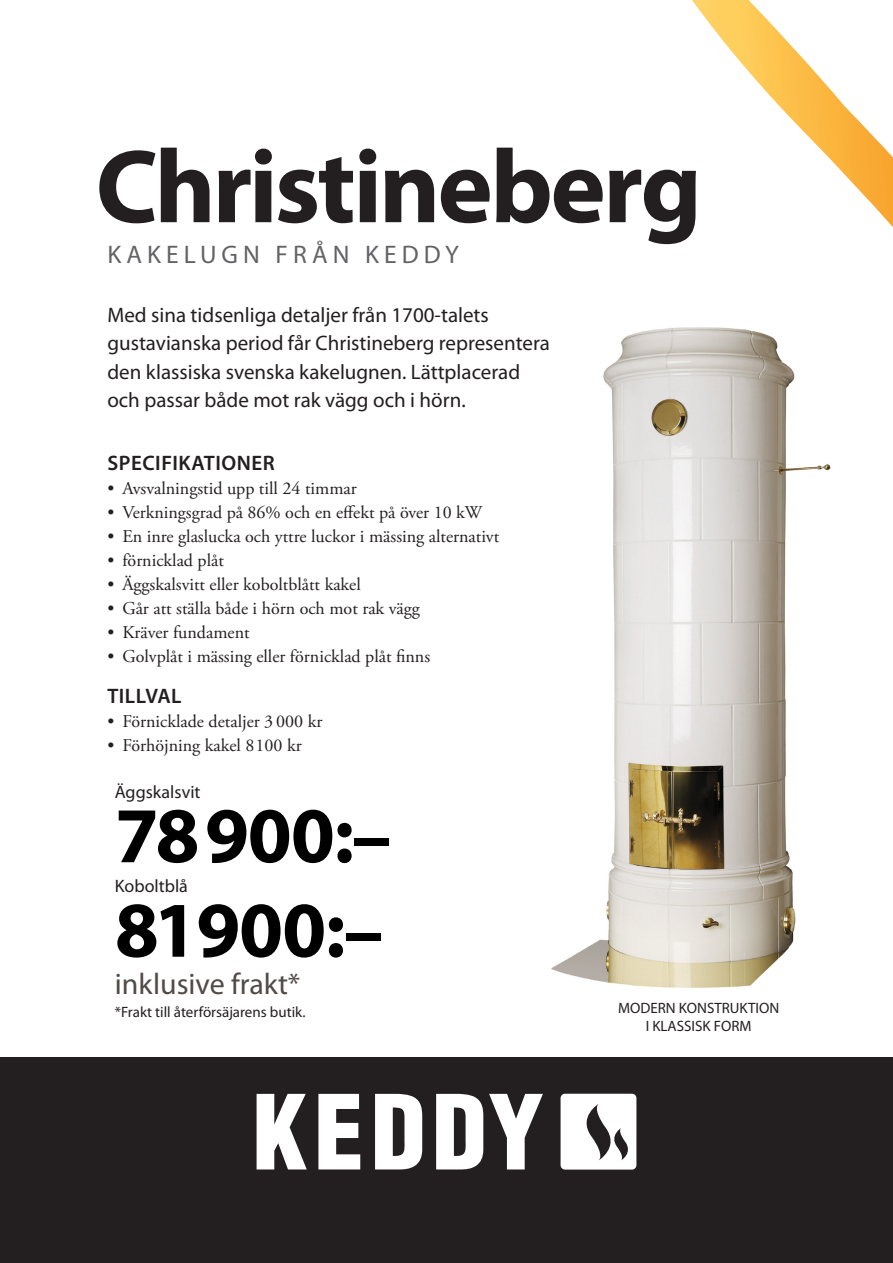
<style>
.page{position:relative;width:893px;height:1263px;background:#fff}
.page>*{position:absolute;margin:0;border:0;box-sizing:border-box;transform-origin:0 0}
.t1{font:700 105px "Myriad Pro";letter-spacing:-.03em;color:#231f20}
.t2{font:700 79.5px "Myriad Pro";letter-spacing:-.02em;color:#000}
.t3{font:30px "Myriad Pro";color:#524a47}
.t4{font:25.5px "Myriad Pro";letter-spacing:.2em;color:#636366}
.t5{font:21px/28.5px "Myriad Pro";color:#231f20}
.t6{font:600 21px "Myriad Pro";letter-spacing:.025em;color:#231f20}
.t7{font:18px "Adobe Garamond Pro";color:#231f20}
.t8{font:18px "Myriad Pro";color:#231f20}
.t9{font:15px "Myriad Pro";color:#231f20}
</style>
<div class="page">
<svg style="left:692px;top:0;width:201px;height:227px"></svg>
<div style="left:0;top:1058px;width:893px;height:205px;background:#231f20"></div>
<img style="left:551px;top:327px;width:280px;height:661px">
<svg style="left:257px;top:1094px;width:50px;height:75px"></svg>
<svg style="left:318px;top:1094px;width:42px;height:75px"></svg>
<svg style="left:375px;top:1094px;width:47px;height:75px"></svg>
<svg style="left:436px;top:1094px;width:47px;height:75px"></svg>
<svg style="left:489px;top:1094px;width:54px;height:75px"></svg>
<svg style="left:560px;top:1094px;width:77px;height:76px;background:#d9d9d9"></svg>
<p class="t1" style="left:96px;top:118px;width:608px">Christineberg</p>
<p class="t4" style="left:107px;top:238px;width:353px">KAKELUGN FRÅN KEDDY</p>
<p class="t5" style="left:107px;top:300px;width:383px">Med sina tidsenliga detaljer från 1700-talets</p>
<p class="t5" style="left:107px;top:329px;width:444px">gustavianska period får Christineberg representera den klassiska svenska kakelugnen. Lättplacerad</p>
<p class="t5" style="left:107px;top:386px;width:360px">och passar både mot rak vägg och i hörn.</p>
<p class="t6" style="left:107px;top:450px;width:169px">SPECIFIKATIONER</p>
<p class="t7" style="left:107px;top:478px;width:251px">• Avsvalningstid upp till 24 timmar</p>
<p class="t7" style="left:107px;top:502px;width:376px">• Verkningsgrad på 86% och en effekt på över 10 kW</p>
<p class="t7" style="left:107px;top:526px;width:393px">• En inre glaslucka och yttre luckor i mässing alternativt</p>
<p class="t7" style="left:107px;top:550px;width:118px">• förnicklad plåt</p>
<p class="t7" style="left:107px;top:574px;width:255px">• Äggskalsvitt eller koboltblått kakel</p>
<p class="t7" style="left:107px;top:598px;width:314px">• Går att ställa både i hörn och mot rak vägg</p>
<p class="t7" style="left:107px;top:622px;width:144px">• Kräver fundament</p>
<p class="t7" style="left:107px;top:646px;width:324px">• Golvplåt i mässing eller förnicklad plåt finns</p>
<p class="t6" style="left:107px;top:683px;width:76px">TILLVAL</p>
<p class="t7" style="left:107px;top:711px;width:216px">• Förnicklade detaljer 3 000 kr</p>
<p class="t7" style="left:107px;top:735px;width:196px">• Förhöjning kakel 8100 kr</p>
<p class="t8" style="left:115px;top:780px;width:87px">Äggskalsvit</p>
<p class="t2" style="left:115px;top:783px;width:278px">78900:–</p>
<p class="t8" style="left:115px;top:875px;width:75px">Koboltblå</p>
<p class="t2" style="left:115px;top:878px;width:270px">81900:–</p>
<p class="t3" style="left:115px;top:966px;width:187px">inklusive frakt*</p>
<p class="t9" style="left:115px;top:1002px;width:192px">*Frakt till återförsäjarens butik.</p>
<p class="t9" style="left:618px;top:999px;width:163px">MODERN KONSTRUKTION</p>
<p class="t9" style="left:646px;top:1017px;width:108px">I KLASSISK FORM</p>
</div>
